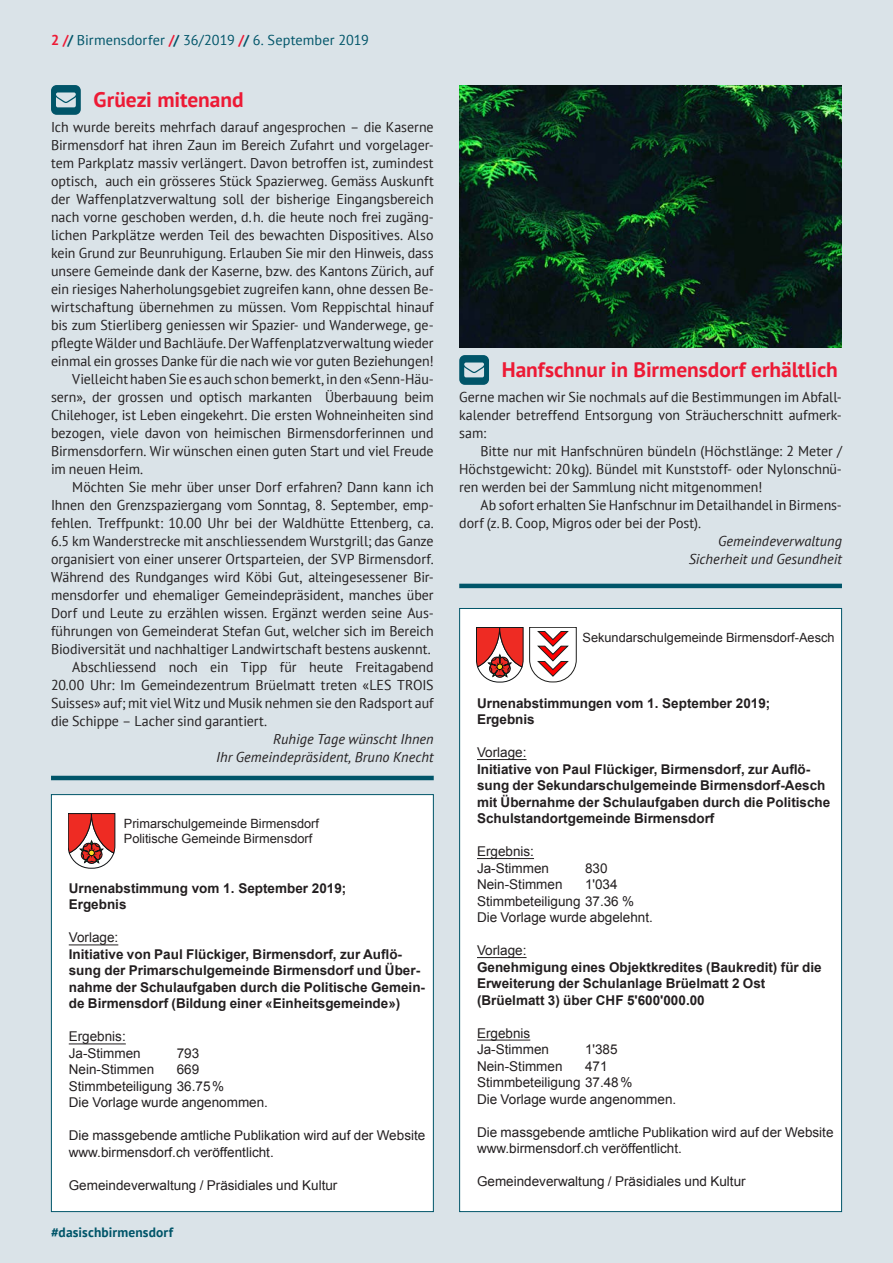
<style>
.page{position:relative;width:893px;height:1263px;background:#dae3e8}
.page>*{position:absolute;margin:0;border:0;box-sizing:border-box;transform-origin:0 0}
.t1{font:700 21px "PT Sans";letter-spacing:-.005em;color:#ed1a35}
.t2{font:14.25px/18px "PT Sans";letter-spacing:-.005em;color:#231f20;text-align:justify}
.t3{font:italic 14.25px/18px "PT Sans";letter-spacing:.005em;color:#231f20;text-align:right}
.t4{font:14.25px "PT Sans";letter-spacing:.005em;color:#005569}
.t5{font:700 13.5px/16.5px "Arial";color:#231f20}
.t6{font:13.5px/16.5px "Arial";color:#231f20}
.t7{font:700 13.5px "PT Sans";letter-spacing:.01em;color:#005569}
.t8{font:12.75px/15.8px "Arial";color:#231f20}
.s1{font-weight:700;color:#ed1a35}
.s2{font-weight:700}
</style>
<div class="page">
<svg style="left:51px;top:85px;width:30px;height:30px"></svg>
<svg style="left:459px;top:355px;width:30px;height:30px"></svg>
<hr style="left:459px;top:584px;width:383px;height:4px;background:#005569">
<hr style="left:51px;top:776px;width:383px;height:4px;background:#005569">
<div style="left:51px;top:795px;width:382px;height:416px;background:#fff"></div>
<hr style="left:69px;top:944px;width:49px;height:1px;background:#231f20">
<hr style="left:69px;top:1043px;width:57px;height:1px;background:#231f20">
<svg style="left:68px;top:813px;width:47px;height:55px"></svg>
<div style="left:460px;top:608px;width:382px;height:603px;background:#fff"></div>
<hr style="left:477px;top:759px;width:50px;height:1px;background:#231f20">
<hr style="left:477px;top:858px;width:57px;height:1px;background:#231f20">
<hr style="left:477px;top:957px;width:50px;height:1px;background:#231f20">
<hr style="left:477px;top:1040px;width:53px;height:1px;background:#231f20">
<svg style="left:476px;top:627px;width:47px;height:55px"></svg>
<svg style="left:529px;top:627px;width:47px;height:55px"></svg>
<img style="left:459px;top:85px;width:383px;height:263px">
<p class="t4" style="left:51px;top:31px;width:319px"><span class="s1">2 /</span><span class="s2">/</span> Birmensdorfer <span class="s1">/</span><span class="s2">/</span> 36/2019 <span class="s1">/</span><span class="s2">/</span> 6. September 2019</p>
<h1 class="t1" style="left:94px;top:85px;width:152px">Grüezi mitenand</h1>
<p class="t2" style="left:51px;top:117px;width:384px">Ich wurde bereits mehrfach darauf angesprochen – die Kaserne</p>
<p class="t2" style="left:51px;top:135px;width:384px">Birmensdorf hat ihren Zaun im Bereich Zufahrt und vorgelager-</p>
<p class="t2" style="left:51px;top:153px;width:384px">tem Parkplatz massiv verlängert. Davon betroffen ist, zumindest</p>
<p class="t2" style="left:51px;top:171px;width:384px">optisch, auch ein grösseres Stück Spazierweg. Gemäss Auskunft</p>
<p class="t2" style="left:51px;top:189px;width:384px">der Waffenplatzverwaltung soll der bisherige Eingangsbereich</p>
<p class="t2" style="left:51px;top:207px;width:384px">nach vorne geschoben werden, d.h. die heute noch frei zugäng-</p>
<p class="t2" style="left:51px;top:225px;width:384px">lichen Parkplätze werden Teil des bewachten Dispositives. Also</p>
<p class="t2" style="left:51px;top:243px;width:384px">kein Grund zur Beunruhigung. Erlauben Sie mir den Hinweis, dass</p>
<p class="t2" style="left:51px;top:261px;width:384px">unsere Gemeinde dank der Kaserne, bzw. des Kantons Zürich, auf</p>
<p class="t2" style="left:51px;top:279px;width:384px">ein riesiges Naherholungsgebiet zugreifen kann, ohne dessen Be-</p>
<p class="t2" style="left:51px;top:297px;width:384px">wirtschaftung übernehmen zu müssen. Vom Reppischtal hinauf</p>
<p class="t2" style="left:51px;top:315px;width:384px">bis zum Stierliberg geniessen wir Spazier- und Wanderwege, ge-</p>
<p class="t2" style="left:51px;top:333px;width:384px">pflegte Wälder und Bachläufe. Der Waffenplatzverwaltung wieder</p>
<p class="t2" style="left:51px;top:351px;width:384px">einmal ein grosses Danke für die nach wie vor guten Beziehungen!</p>
<p class="t2" style="left:72px;top:369px;width:363px">Vielleicht haben Sie es auch schon bemerkt, in den «Senn-Häu-</p>
<p class="t2" style="left:51px;top:387px;width:384px">sern», der grossen und optisch markanten Überbauung beim</p>
<p class="t2" style="left:51px;top:405px;width:384px">Chilehoger, ist Leben eingekehrt. Die ersten Wohneinheiten sind</p>
<p class="t2" style="left:51px;top:423px;width:384px">bezogen, viele davon von heimischen Birmensdorferinnen und</p>
<p class="t2" style="left:51px;top:441px;width:384px">Birmensdorfern. Wir wünschen einen guten Start und viel Freude</p>
<p class="t2" style="left:51px;top:459px;width:94px">im neuen Heim.</p>
<p class="t2" style="left:72px;top:477px;width:363px">Möchten Sie mehr über unser Dorf erfahren? Dann kann ich</p>
<p class="t2" style="left:51px;top:495px;width:384px">Ihnen den Grenzspaziergang vom Sonntag, 8. September, emp-</p>
<p class="t2" style="left:51px;top:513px;width:384px">fehlen. Treffpunkt: 10.00 Uhr bei der Waldhütte Ettenberg, ca.</p>
<p class="t2" style="left:51px;top:531px;width:384px">6.5 km Wanderstrecke mit anschliessendem Wurstgrill; das Ganze</p>
<p class="t2" style="left:51px;top:549px;width:384px">organisiert von einer unserer Ortsparteien, der SVP Birmensdorf.</p>
<p class="t2" style="left:51px;top:567px;width:384px">Während des Rundganges wird Köbi Gut, alteingesessener Bir-</p>
<p class="t2" style="left:51px;top:585px;width:384px">mensdorfer und ehemaliger Gemeindepräsident, manches über</p>
<p class="t2" style="left:51px;top:603px;width:384px">Dorf und Leute zu erzählen wissen. Ergänzt werden seine Aus-</p>
<p class="t2" style="left:51px;top:621px;width:384px">führungen von Gemeinderat Stefan Gut, welcher sich im Bereich</p>
<p class="t2" style="left:51px;top:639px;width:381px">Biodiversität und nachhaltiger Landwirtschaft bestens auskennt.</p>
<p class="t2" style="left:72px;top:657px;width:363px">Abschliessend noch ein Tipp für heute Freitagabend</p>
<p class="t2" style="left:51px;top:675px;width:384px">20.00 Uhr: Im Gemeindezentrum Brüelmatt treten «LES TROIS</p>
<p class="t2" style="left:51px;top:693px;width:384px">Suisses» auf; mit viel Witz und Musik nehmen sie den Radsport auf</p>
<p class="t2" style="left:51px;top:711px;width:218px">die Schippe – Lacher sind garantiert.</p>
<p class="t3" style="left:216px;top:729px;width:219px">Ruhige Tage wünscht Ihnen<br>Ihr Gemeindepräsident, Bruno Knecht</p>
<p class="t8" style="left:124px;top:815px;width:197px">Primarschulgemeinde Birmensdorf<br>Politische Gemeinde Birmensdorf</p>
<p class="t5" style="left:69px;top:880px;width:279px">Urnenabstimmung vom 1. September 2019;<br>Ergebnis</p>
<p class="t6" style="left:69px;top:929px;width:51px">Vorlage:</p>
<p class="t5" style="left:69px;top:946px;width:358px">Initiative von Paul Flückiger, Birmensdorf, zur Auflö&shy;sung der Primarschulgemeinde Birmensdorf und Über&shy;nahme der Schulaufgaben durch die Politische Gemein&shy;de Birmensdorf (Bildung einer «Einheitsgemeinde»)</p>
<p class="t6" style="left:69px;top:1028px;width:74px">Ergebnis:<br>Ja-Stimmen</p>
<p class="t6" style="left:177px;top:1045px;width:24px">793</p>
<p class="t6" style="left:69px;top:1061px;width:87px">Nein-Stimmen</p>
<p class="t6" style="left:69px;top:1061px;width:201px;text-indent:108px">669<br>Stimmbeteiligung 36.75%<br>Die Vorlage wurde angenommen.</p>
<p class="t6" style="left:69px;top:1127px;width:358px">Die massgebende amtliche Publikation wird auf der Website www.birmensdorf.ch veröffentlicht.</p>
<p class="t6" style="left:69px;top:1177px;width:270px">Gemeindeverwaltung / Präsidiales und Kultur</p>
<p class="t7" style="left:51px;top:1224px;width:124px">#dasischbirmensdorf</p>
<h1 class="t1" style="left:502px;top:355px;width:338px">Hanfschnur in Birmensdorf erhältlich</h1>
<p class="t2" style="left:459px;top:387px;width:384px">Gerne machen wir Sie nochmals auf die Bestimmungen im Abfall&shy;kalender betreffend Entsorgung von Sträucherschnitt aufmerk&shy;sam:</p>
<p class="t2" style="left:459px;top:441px;width:384px;text-indent:21px">Bitte nur mit Hanfschnüren bündeln (Höchstlänge: 2 Meter / Höchstgewicht: 20kg). Bündel mit Kunststoff- oder Nylonschnü&shy;ren werden bei der Sammlung nicht mitgenommen!</p>
<p class="t2" style="left:459px;top:495px;width:384px;text-indent:21px">Ab sofort erhalten Sie Hanfschnur im Detailhandel in Birmens&shy;dorf (z.B. Coop, Migros oder bei der Post).</p>
<p class="t3" style="left:689px;top:531px;width:155px">Gemeindeverwaltung<br>Sicherheit und Gesundheit</p>
<p class="t8" style="left:583px;top:629px;width:253px">Sekundarschulgemeinde Birmensdorf-Aesch</p>
<p class="t5" style="left:477px;top:695px;width:295px">Urnenabstimmungen vom 1. September 2019;<br>Ergebnis</p>
<p class="t6" style="left:477px;top:744px;width:51px">Vorlage:</p>
<p class="t5" style="left:477px;top:761px;width:355px">Initiative von Paul Flückiger, Birmensdorf, zur Auflö&shy;sung der Sekundarschulgemeinde Birmensdorf-Aesch mit Übernahme der Schulaufgaben durch die Politische Schulstandortgemeinde Birmensdorf</p>
<p class="t6" style="left:477px;top:843px;width:74px">Ergebnis:<br>Ja-Stimmen</p>
<p class="t6" style="left:585px;top:860px;width:24px">830</p>
<p class="t6" style="left:477px;top:876px;width:87px">Nein-Stimmen</p>
<p class="t6" style="left:477px;top:876px;width:177px;text-indent:108px">1'034<br>Stimmbeteiligung 37.36 %<br>Die Vorlage wurde abgelehnt.</p>
<p class="t6" style="left:477px;top:942px;width:51px">Vorlage:</p>
<p class="t5" style="left:477px;top:959px;width:346px">Genehmigung eines Objektkredites (Baukredit) für die<br>Erweiterung der Schulanlage Brüelmatt 2 Ost (Brüelmatt 3) über CHF 5'600'000.00</p>
<p class="t6" style="left:477px;top:1025px;width:74px">Ergebnis<br>Ja-Stimmen</p>
<p class="t6" style="left:585px;top:1041px;width:34px">1'385</p>
<p class="t6" style="left:477px;top:1058px;width:87px">Nein-Stimmen</p>
<p class="t6" style="left:477px;top:1058px;width:201px;text-indent:108px">471<br>Stimmbeteiligung 37.48%<br>Die Vorlage wurde angenommen.</p>
<p class="t6" style="left:477px;top:1124px;width:358px">Die massgebende amtliche Publikation wird auf der Website www.birmensdorf.ch veröffentlicht.</p>
<p class="t6" style="left:477px;top:1173px;width:270px">Gemeindeverwaltung / Präsidiales und Kultur</p>
</div>
